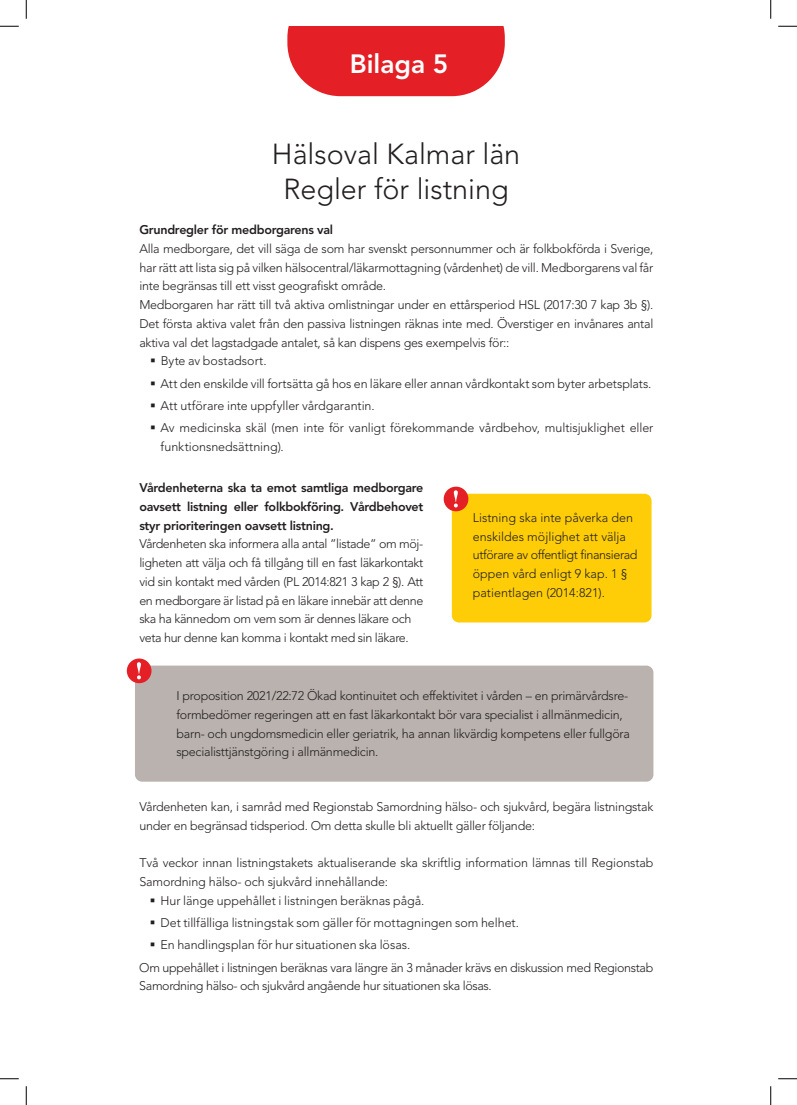
<style>
.page{position:relative;width:797px;height:1105px;background:#fff}
.page>*{position:absolute;margin:0;border:0;box-sizing:border-box;transform-origin:0 0}
.t1{font:300 28.75px/34.5px "Avenir LT Std";color:#231f20;text-align:center}
.t2{font:800 26.25px "Avenir LT Std";color:#fff}
.t3{font:300 12.5px/18.8px "Avenir LT Std";letter-spacing:-.02em;color:#231f20}
.t4{font:800 12.5px/18.8px "Avenir LT Std";letter-spacing:-.02em;color:#231f20;text-align:justify}
.t5{font:300 12.5px/18.8px "Avenir LT Std";color:#231f20}
</style>
<div class="page">
<svg style="left:287px;top:26px;width:218px;height:70px"></svg>
<div style="left:452px;top:494px;width:199px;height:128px;background:#fecd08;border-radius:7px"></div>
<div style="left:443px;top:487px;width:25px;height:24px;background:#e41f25;border-radius:50%"></div>
<svg style="left:454px;top:490px;width:4px;height:17px"></svg>
<div style="left:135px;top:666px;width:518px;height:116px;background:#b9b2ae;border-radius:7px"></div>
<div style="left:127px;top:658px;width:24px;height:25px;background:#e41f25;border-radius:50%"></div>
<svg style="left:137px;top:662px;width:4px;height:17px"></svg>
<svg style="left:0;top:25px;width:19px;height:2px"></svg>
<svg style="left:778px;top:25px;width:19px;height:2px"></svg>
<svg style="left:0;top:1078px;width:19px;height:1px"></svg>
<svg style="left:778px;top:1078px;width:19px;height:1px"></svg>
<svg style="left:25px;top:0;width:2px;height:19px"></svg>
<svg style="left:25px;top:1086px;width:2px;height:19px"></svg>
<svg style="left:770px;top:0;width:1px;height:19px"></svg>
<svg style="left:770px;top:1086px;width:1px;height:19px"></svg>
<h2 class="t2" style="left:350px;top:49px;width:100px">Bilaga 5</h2>
<h1 class="t1" style="left:272px;top:137px;width:250px">Hälsoval Kalmar län<br>Regler för listning</h1>
<p class="t4" style="left:139px;top:220px;width:195px">Grundregler för medborgarens val</p>
<p class="t3" style="left:139px;top:239px;width:515px">Alla medborgare, det vill säga de som har svenskt personnummer och är folkbokförda i Sverige,</p>
<p class="t3" style="left:139px;top:258px;width:515px">har rätt att lista sig på vilken hälsocentral/läkarmottagning (vårdenhet) de vill. Medborgarens val får</p>
<p class="t3" style="left:139px;top:277px;width:248px">inte begränsas till ett visst geografiskt område.</p>
<p class="t3" style="left:139px;top:295px;width:515px">Medborgaren har rätt till två aktiva omlistningar under en ettårsperiod HSL (2017:30 7 kap 3b §).</p>
<p class="t3" style="left:139px;top:314px;width:515px">Det första aktiva valet från den passiva listningen räknas inte med. Överstiger en invånares antal</p>
<p class="t3" style="left:139px;top:333px;width:371px">aktiva val det lagstadgade antalet, så kan dispens ges exempelvis för::</p>
<p class="t5" style="left:161px;top:352px;width:107px">Byte av bostadsort.</p>
<p class="t3" style="left:161px;top:372px;width:494px;line-height:22.2px">Att den enskilde vill fortsätta gå hos en läkare eller annan vårdkontakt som byter arbetsplats.<br>Att utförare inte uppfyller vårdgarantin.<br>Av medicinska skäl (men inte för vanligt förekommande vårdbehov, multisjuklighet eller</p>
<p class="t3" style="left:161px;top:437px;width:125px">funktionsnedsättning).</p>
<p class="t4" style="left:139px;top:478px;width:285px">Vårdenheterna ska ta emot samtliga medborgare oavsett listning eller folkbokföring. Vårdbehovet styr prioriteringen oavsett listning.</p>
<p class="t3" style="left:139px;top:535px;width:285px">Vårdenheten ska informera alla antal ”listade” om möj&shy;ligheten att välja och få tillgång till en fast läkarkontakt vid sin kontakt med vården (PL 2014:821 3 kap 2 §). Att en medborgare är listad på en läkare innebär att denne ska ha kännedom om vem som är dennes läkare och veta hur denne kan komma i kontakt med sin läkare.</p>
<p class="t5" style="left:473px;top:508px;width:166px">Listning ska inte påverka den enskildes möjlighet att välja utförare av offentligt finansierad öppen vård enligt 9 kap. 1 § patientlagen (2014:821).</p>
<p class="t3" style="left:176px;top:686px;width:455px">I proposition 2021/22:72 Ökad kontinuitet och effektivitet i vården – en primärvårdsre&shy;formbedömer regeringen att en fast läkarkontakt bör vara specialist i allmänmedicin, barn- och ungdomsmedicin eller geriatrik, ha annan likvärdig kompetens eller fullgöra specialisttjänstgöring i allmänmedicin.</p>
<p class="t3" style="left:139px;top:797px;width:515px">Vårdenheten kan, i samråd med Regionstab Samordning hälso- och sjukvård, begära listningstak under en begränsad tidsperiod. Om detta skulle bli aktuellt gäller följande:</p>
<p class="t3" style="left:139px;top:853px;width:515px">Två veckor innan listningstakets aktualiserande ska skriftlig information lämnas till Regionstab</p>
<p class="t3" style="left:139px;top:872px;width:250px">Samordning hälso- och sjukvård innehållande:</p>
<p class="t3" style="left:161px;top:891px;width:265px">Hur länge uppehållet i listningen beräknas pågå.</p>
<p class="t3" style="left:161px;top:913px;width:360px">Det tillfälliga listningstak som gäller för mottagningen som helhet.</p>
<p class="t3" style="left:161px;top:935px;width:251px">En handlingsplan för hur situationen ska lösas.</p>
<p class="t3" style="left:139px;top:958px;width:515px">Om uppehållet i listningen beräknas vara längre än 3 månader krävs en diskussion med Regionstab</p>
<p class="t3" style="left:139px;top:977px;width:354px">Samordning hälso- och sjukvård angående hur situationen ska lösas.</p>
</div>
